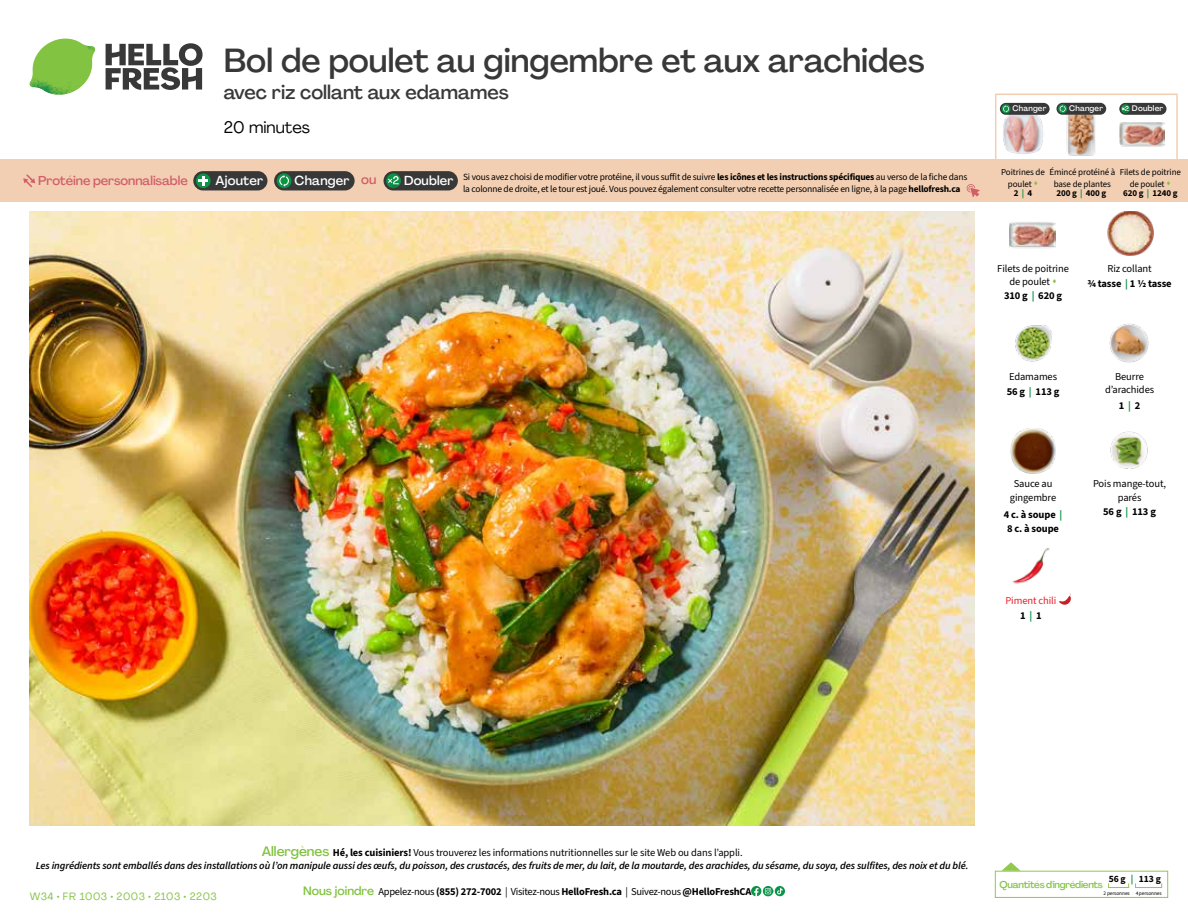
<style>
.page{position:relative;width:1188px;height:918px;background:#fff}
.page>*{position:absolute;margin:0;border:0;box-sizing:border-box;transform-origin:0 0}
.t1{font:500 33px "Agrandir";color:#383839}
.t2{font:500 19.5px "Agrandir";color:#383839}
.t3{font:16.5px "Agrandir";color:#000}
.t4{font:500 12.9px "Agrandir";letter-spacing:.015em;color:#fff}
.t5{font:500 12.75px "Agrandir";letter-spacing:-.005em;color:#d15f6a}
.t6{font:italic 600 10.5px/13.5px "Source Sans 3";letter-spacing:-.01em;color:#000;text-align:center}
.t7{font:700 10.5px/13.5px "Source Sans 3";letter-spacing:-.02em;color:#000;text-align:center}
.t8{font:10.5px/13.5px "Source Sans 3";letter-spacing:-.01em;color:#000;text-align:center}
.t9{font:10.5px "Agrandir";letter-spacing:.05em;color:#82c341}
.t10{font:10.5px/14.9px "Source Sans 3";letter-spacing:-.01em;color:#ed1d24;text-align:center}
.t11{font:500 9.75px "Agrandir";letter-spacing:-.025em;color:#82c341}
.t12{font:700 9.6px "Source Sans 3";color:#000}
.t13{font:9.45px/12px "Source Sans 3";letter-spacing:-.02em;color:#000}
.t14{font:9px/11.6px "Source Sans 3";letter-spacing:-.01em;color:#000;text-align:center}
.t15{font:700 9px "Source Sans 3";letter-spacing:-.01em;color:#000}
.t16{font:500 7.95px "Agrandir";letter-spacing:.02em;color:#fff}
.t17{font:5.25px "Source Sans 3";letter-spacing:-.01em;color:#000}
.s1{color:#0b9446}
.s2{color:#d15f6a}
.s3{color:#8cba42}
.s4{font-weight:700}
.s5{font-weight:700;color:#0b9446}
.s6{font-weight:400}
.s7{font-weight:700;color:#000}
.s8{font-family:"Agrandir";font-weight:500;font-style:normal;font-size:13.5px;color:#82c341}
.s9{font-weight:700;font-style:normal}
.s10{font-weight:400;font-style:normal}
.s11{font-family:"Agrandir";font-weight:500;font-size:12px;color:#82c341}
</style>
<div class="page">
<svg style="left:106px;top:43px;width:97px;height:47px"></svg>
<svg style="left:34px;top:39px;width:59px;height:38px"></svg>
<img style="left:65px;top:39px;width:30px;height:25px">
<img style="left:33px;top:60px;width:56px;height:10px">
<img style="left:29px;top:64px;width:58px;height:31px">
<img style="left:64px;top:70px;width:25px;height:24px">
<img style="left:30px;top:211px;width:945px;height:615px">
<svg style="left:775px;top:886px;width:10px;height:10px"></svg>
<svg style="left:751px;top:886px;width:32px;height:10px"></svg>
<svg style="left:1002px;top:862px;width:19px;height:9px"></svg>
<div style="left:995px;top:871px;width:173px;height:27px;border:1px solid #91c84e"></div>
<div style="left:1108px;top:883px;width:21px;height:5px;border:1px solid #91c84e"></div>
<div style="left:1135px;top:883px;width:27px;height:5px;border:1px solid #91c84e"></div>
<img style="left:1015px;top:325px;width:38px;height:37px">
<img style="left:1109px;top:323px;width:40px;height:40px">
<img style="left:1011px;top:428px;width:45px;height:46px">
<img style="left:1110px;top:431px;width:38px;height:38px">
<img style="left:1012px;top:548px;width:38px;height:36px">
<img style="left:1108px;top:211px;width:45px;height:45px">
<img style="left:1010px;top:222px;width:45px;height:27px">
<svg style="left:1059px;top:593px;width:12px;height:12px"></svg>
<div style="left:0;top:160px;width:1188px;height:42px;background:#f2cfb3"></div>
<svg style="left:23px;top:174px;width:12px;height:13px"></svg>
<div style="left:384px;top:171px;width:74px;height:19px;background:#383839;border-radius:10px"></div>
<svg style="left:386px;top:173px;width:15px;height:15px"></svg>
<div style="left:389px;top:180px;width:11px;height:11px;background:#000;opacity:.35"></div>
<svg style="left:387px;top:176px;width:12px;height:8px"></svg>
<div style="left:274px;top:171px;width:81px;height:19px;background:#383839;border-radius:10px"></div>
<svg style="left:277px;top:173px;width:15px;height:15px"></svg>
<svg style="left:279px;top:175px;width:10px;height:12px"></svg>
<div style="left:193px;top:171px;width:74px;height:19px;background:#383839;border-radius:10px"></div>
<svg style="left:196px;top:173px;width:15px;height:15px"></svg>
<svg style="left:198px;top:176px;width:10px;height:10px"></svg>
<svg style="left:967px;top:184px;width:13px;height:13px"></svg>
<div style="left:995px;top:94px;width:183px;height:69px;border:2px solid #f2cfb3"></div>
<img style="left:1003px;top:114px;width:40px;height:40px">
<img style="left:1066px;top:105px;width:41px;height:51px">
<img style="left:1119px;top:114px;width:45px;height:33px">
<div style="left:1056px;top:103px;width:50px;height:12px;background:#383839;border-radius:6px"></div>
<svg style="left:1058px;top:104px;width:9px;height:9px"></svg>
<svg style="left:1060px;top:105px;width:6px;height:7px"></svg>
<div style="left:1119px;top:103px;width:48px;height:12px;background:#383839;border-radius:6px"></div>
<svg style="left:1121px;top:104px;width:9px;height:9px"></svg>
<div style="left:1123px;top:108px;width:6px;height:7px;background:#000;opacity:.35"></div>
<svg style="left:1121px;top:106px;width:8px;height:8px"></svg>
<div style="left:1000px;top:103px;width:50px;height:12px;background:#383839;border-radius:6px"></div>
<svg style="left:1002px;top:104px;width:9px;height:9px"></svg>
<svg style="left:1003px;top:105px;width:6px;height:7px"></svg>
<h1 class="t1" style="left:224px;top:40px;width:702px">Bol de poulet au gingembre et aux arachides</h1>
<h2 class="t2" style="left:224px;top:80px;width:286px">avec riz collant aux edamames</h2>
<h3 class="t3" style="left:224px;top:117px;width:88px">20 minutes</h3>
<p class="t16" style="left:1013px;top:104px;width:35px">Changer</p>
<p class="t16" style="left:1069px;top:104px;width:35px">Changer</p>
<p class="t16" style="left:1132px;top:104px;width:33px">Doubler</p>
<p class="t14" style="left:1049px;top:167px;width:68px">Émincé protéiné à base de plantes</p>
<p class="t15" style="left:1056px;top:187px;width:51px">200 g <span class="s1">|</span> 400 g</p>
<p class="t5" style="left:38px;top:173px;width:151px">Protéine personnalisable</p>
<p class="t4" style="left:216px;top:172px;width:49px">Ajouter</p>
<p class="t4" style="left:295px;top:172px;width:83px">Changer <span class="s2">ou</span></p>
<p class="t4" style="left:404px;top:172px;width:51px">Doubler</p>
<p class="t14" style="left:1001px;top:167px;width:45px">Poitrines de poulet <span class="s3">▲</span></p>
<p class="t15" style="left:1014px;top:187px;width:20px">2 <span class="s1">|</span> 4</p>
<p class="t14" style="left:1120px;top:167px;width:63px">Filets de poitrine de poulet <span class="s3">▲</span></p>
<p class="t15" style="left:1123px;top:187px;width:56px">620 g <span class="s1">|</span> 1240 g</p>
<p class="t13" style="left:463px;top:171px;width:506px">Si vous avez choisi de modifier votre protéine, il vous suffit de suivre <span class="s4">les icônes et les instructions spécifiques</span> au verso de la fiche dans la colonne de droite, et le tour est joué. Vous pouvez également consulter votre recette personnalisée en ligne, à la page <span class="s4">hellofresh.ca</span></p>
<p class="t8" style="left:997px;top:262px;width:73px">Filets de poitrine de poulet <span class="s3">▲<br></span><span class="s4">310 g</span> <span class="s5">|</span> <span class="s4">620 g</span></p>
<p class="t7" style="left:1087px;top:261px;width:86px;line-height:15.6px"><span class="s6">Riz collant<br></span>¾ tasse <span class="s1">|</span> 1 ½ tasse</p>
<p class="t8" style="left:1007px;top:369px;width:54px;line-height:14.9px;text-align:left">Edamames<br><span class="s4">56 g</span> <span class="s5">|</span> <span class="s4">113 g</span></p>
<p class="t8" style="left:1105px;top:370px;width:51px">Beurre d’arachides</p>
<p class="t7" style="left:1119px;top:398px;width:23px">1 <span class="s1">|</span> 2</p>
<p class="t8" style="left:1010px;top:477px;width:48px">Sauce au gingembre</p>
<p class="t7" style="left:1004px;top:508px;width:60px">4 c. à soupe <span class="s1">|<br></span>8 c. à soupe</p>
<p class="t10" style="left:1005px;top:593px;width:52px">Piment chili<br><span class="s7">1</span> <span class="s5">|</span> <span class="s7">1</span></p>
<p class="t8" style="left:1093px;top:477px;width:75px">Pois mange-tout, parés<br><span class="s4">56 g</span> <span class="s5">|</span> <span class="s4">113 g</span></p>
<p class="t6" style="left:36px;top:845px;width:934px"><span class="s8">Allergènes</span> <span class="s9">Hé, les cuisiniers!</span> <span class="s10">Vous trouverez les informations nutritionnelles sur le site Web ou dans l’appli.<br></span>Les ingrédients sont emballés dans des installations où l’on manipule aussi des œufs, du poisson, des crustacés, des fruits de mer, du lait, de la moutarde, des arachides, du sésame, du soya, des sulfites, des noix et du blé.</p>
<p class="t9" style="left:30px;top:890px;width:189px">W34 • FR 1003 • 2003 • 2103 • 2203</p>
<p class="t7" style="left:303px;top:885px;width:450px"><span class="s11">Nous joindre</span> <span class="s6">Appelez-nous</span> (855) 272-7002 <span class="s6">| Visitez-nous</span> HelloFresh.ca <span class="s6">| Suivez-nous</span> @HelloFreshCA</p>
<p class="t12" style="left:1109px;top:872px;width:54px">56 g <span class="s1">|</span> 113 g</p>
<p class="t17" style="left:1103px;top:890px;width:60px">2 personnes 4 personnes</p>
<p class="t11" style="left:1000px;top:878px;width:105px">Quantités d'ingrédients</p>
</div>
